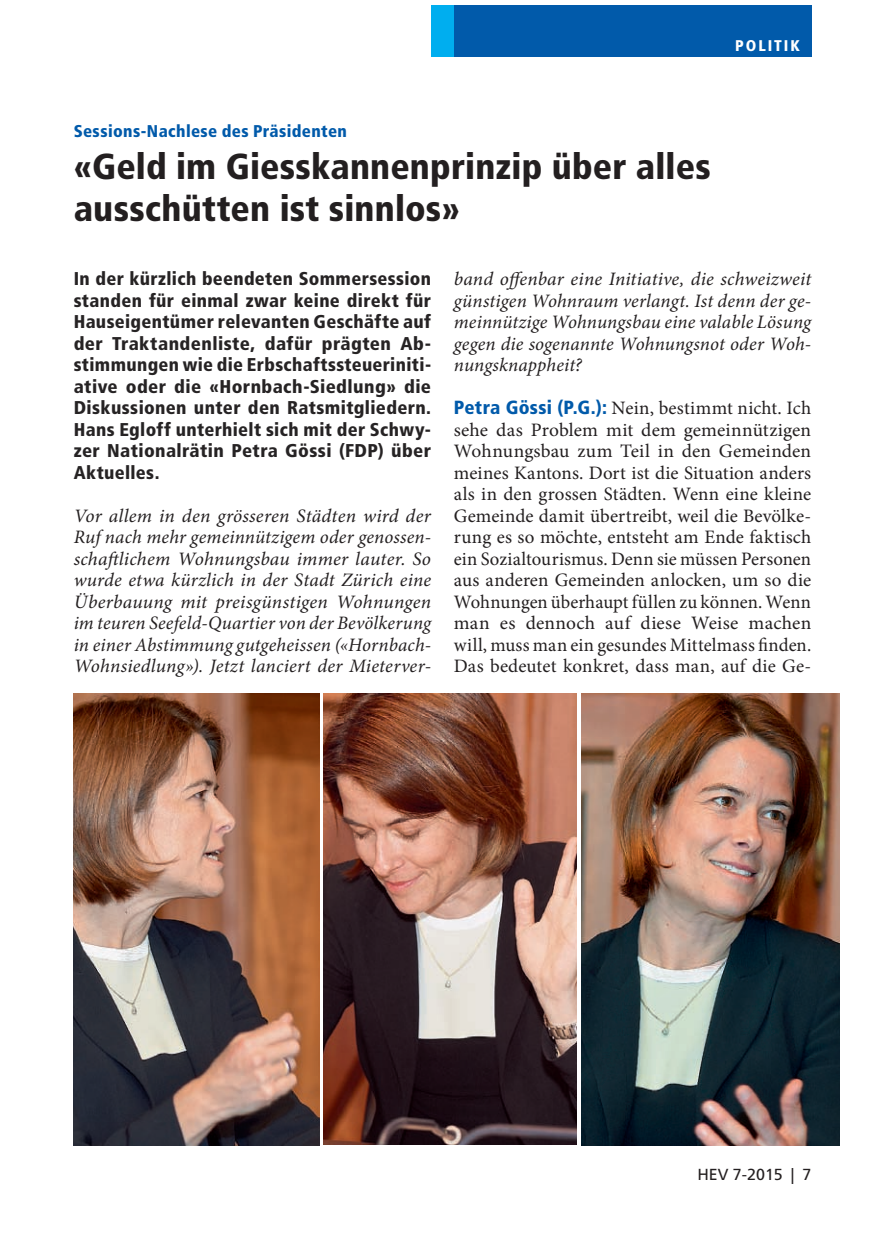
<style>
.page{position:relative;width:885px;height:1236px;background:#fff}
.page>*{position:absolute;margin:0;border:0;box-sizing:border-box;transform-origin:0 0}
.t1{font:900 condensed 36px/42px "Frutiger LT Std";letter-spacing:.005em;color:#231f20}
.t2{font:italic 19px/21.6px "Minion Pro";letter-spacing:.005em;color:#231f20;text-align:justify}
.t3{font:19px/21.4px "Minion Pro";letter-spacing:.01em;color:#231f20;text-align:justify}
.t4{font:900 condensed 18.4px/21.6px "Frutiger LT";letter-spacing:.02em;color:#262324;text-align:justify}
.t5{font:900 condensed 17px "Frutiger LT Std";letter-spacing:.02em;color:#015aaa}
.t6{font:16px "Frutiger LT";color:#231f20}
.t7{font:900 condensed 15.6px "Frutiger LT Std";letter-spacing:.125em;color:#fff}
.s1{font-family:"Frutiger LT";font-weight:900;font-stretch:condensed;color:#015aaa}
</style>
<div class="page">
<div style="left:431px;top:6px;width:22px;height:51px;background:#00aeef"></div>
<div style="left:453px;top:6px;width:358px;height:51px;background:#015aaa"></div>
<img style="left:74px;top:694px;width:245px;height:451px">
<img style="left:323px;top:694px;width:253px;height:450px">
<img style="left:581px;top:694px;width:258px;height:451px">
<p class="t7" style="left:735px;top:36px;width:66px">POLITIK</p>
<p class="t5" style="left:74px;top:121px;width:275px">Sessions-Nachlese des Präsidenten</p>
<h1 class="t1" style="left:74px;top:146px;width:638px">«Geld im Giesskannenprinzip über alles ausschütten ist sinnlos»</h1>
<p class="t4" style="left:74px;top:268px;width:359px">In der kürzlich beendeten Sommersession standen für einmal zwar keine direkt für Hauseigentümer relevanten Geschäfte auf der Traktandenliste, dafür prägten Ab&shy;stimmungen wie die Erbschaftssteueriniti&shy;ative oder die «Hornbach-Siedlung» die Diskussionen unter den Ratsmitgliedern.<br>Hans Egloff unterhielt sich mit der Schwy&shy;zer Nationalrätin Petra Gössi (FDP) über Aktuelles.</p>
<p class="t2" style="left:74px;top:505px;width:359px">Vor allem in den grösseren Städten wird der Ruf nach mehr gemeinnützigem oder genossen&shy;schaftlichem Wohnungsbau immer lauter. So wurde etwa kürzlich in der Stadt Zürich eine Überbauung mit preisgünstigen Wohnungen im teuren Seefeld-Quartier von der Bevölkerung in einer Abstimmung gutgeheissen («Hornbach-Wohnsiedlung»). Jetzt lanciert der Mieterver-</p>
<p class="t2" style="left:453px;top:268px;width:359px">band offenbar eine Initiative, die schweizweit günstigen Wohnraum verlangt. Ist denn der ge&shy;meinnützige Wohnungsbau eine valable Lösung gegen die sogenannte Wohnungsnot oder Woh&shy;nungsknappheit?</p>
<p class="t3" style="left:453px;top:397px;width:359px"><span class="s1">Petra Gössi (P.G.):</span> Nein, bestimmt nicht. Ich sehe das Problem mit dem gemeinnützigen Wohnungsbau zum Teil in den Gemeinden meines Kantons. Dort ist die Situation anders als in den grossen Städten. Wenn eine kleine Gemeinde damit übertreibt, weil die Bevölke&shy;rung es so möchte, entsteht am Ende faktisch ein Sozialtourismus. Denn sie müssen Personen aus anderen Gemeinden anlocken, um so die Wohnungen überhaupt füllen zu können. Wenn man es dennoch auf diese Weise machen will, muss man ein gesundes Mittelmass finden.<br>Das bedeutet konkret, dass man, auf die Ge-</p>
<p class="t6" style="left:697px;top:1165px;width:115px">HEV 7-2015 | 7</p>
</div>
